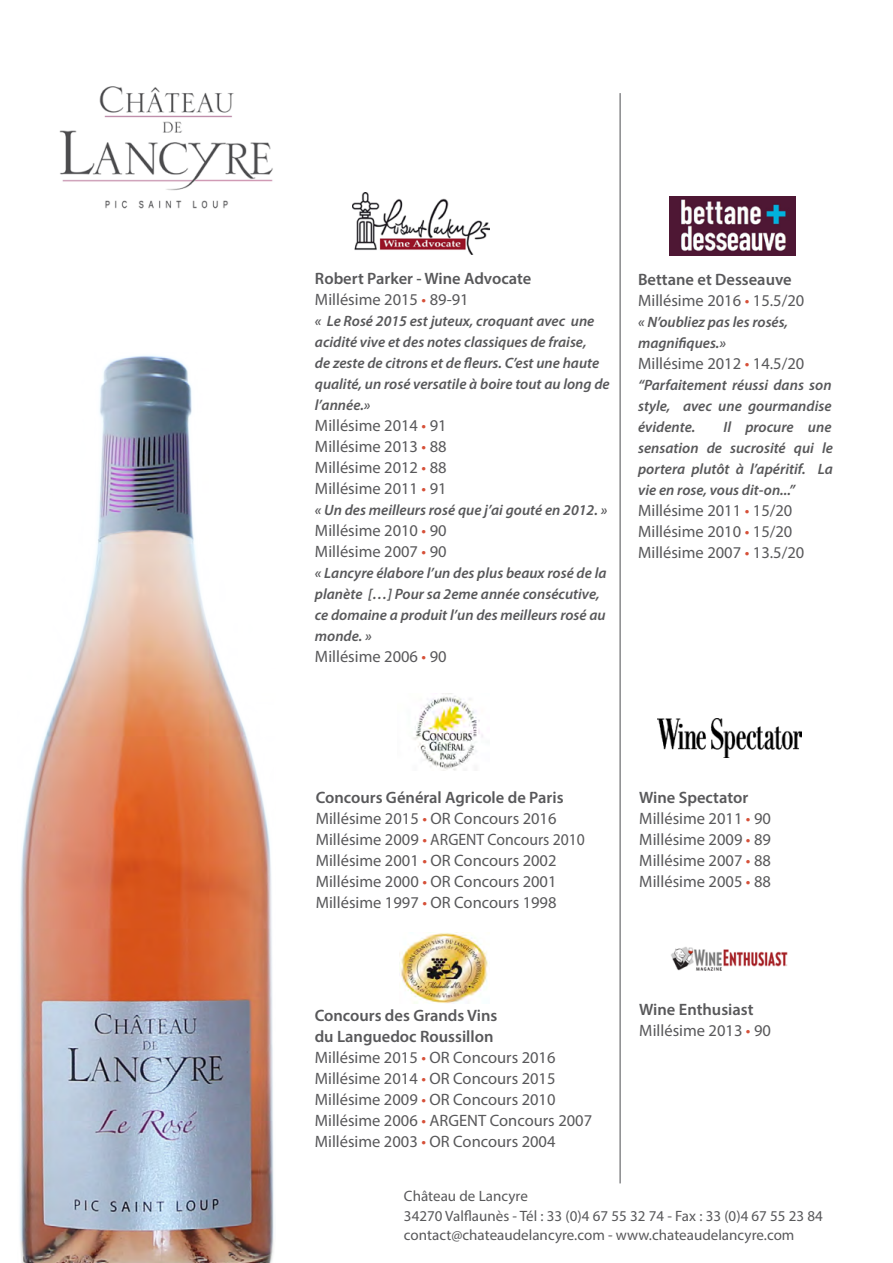
<style>
.page{position:relative;width:893px;height:1263px;background:#fff}
.page>*{position:absolute;margin:0;border:0;box-sizing:border-box;transform-origin:0 0}
.t1{font:16.5px/21px "Myriad Pro";color:#58585a}
.t2{font:600 16.5px/21px "Myriad Pro";color:#58585a}
.t3{font:italic 600 15px/21px "Myriad Pro";color:#58585a}
.t4{font:15px/19.5px "Myriad Pro";color:#58585a}
.s1{font-weight:400}
.s2{font-weight:400;color:#d65038}
.s3{color:#d65038}
.s4{font-weight:600}
</style>
<div class="page">
<img style="left:669px;top:196px;width:126px;height:59px">
<img style="left:399px;top:932px;width:91px;height:71px">
<img style="left:19px;top:355px;width:255px;height:908px">
<img style="left:657px;top:718px;width:144px;height:39px">
<img style="left:353px;top:192px;width:136px;height:62px">
<img style="left:413px;top:693px;width:70px;height:77px">
<img style="left:59px;top:86px;width:214px;height:123px">
<img style="left:671px;top:947px;width:117px;height:24px">
<hr style="left:619px;top:93px;width:2px;height:1090px;background:#87888a">
<p class="t2" style="left:315px;top:267px;width:218px">Robert Parker - Wine Advocate<br><span class="s1">Millésime 2015</span> <span class="s2">•</span> <span class="s1">89-91</span></p>
<p class="t3" style="left:315px;top:310px;width:296px">« Le Rosé 2015 est juteux, croquant avec une acidité vive et des notes classiques de fraise,<br>de zeste de citrons et de fleurs. C’est une haute qualité, un rosé versatile à boire tout au long de l’année.»</p>
<p class="t1" style="left:315px;top:414px;width:133px;text-align:justify">Millésime 2014 <span class="s3">•</span> 91<br>Millésime 2013 <span class="s3">•</span> 88<br>Millésime 2012 <span class="s3">•</span> 88<br>Millésime 2011 <span class="s3">•</span> 91</p>
<p class="t3" style="left:315px;top:499px;width:294px">« Un des meilleurs rosé que j’ai gouté en 2012. »</p>
<p class="t1" style="left:315px;top:519px;width:133px">Millésime 2010 <span class="s3">•</span> 90<br>Millésime 2007 <span class="s3">•</span> 90</p>
<p class="t3" style="left:315px;top:562px;width:293px">« Lancyre élabore l’un des plus beaux rosé de la planète […] Pour sa 2eme année consécutive, ce domaine a produit l’un des meilleurs rosé au monde. »</p>
<p class="t1" style="left:315px;top:645px;width:133px">Millésime 2006 <span class="s3">•</span> 90</p>
<p class="t1" style="left:638px;top:268px;width:168px"><span class="s4">Bettane et Desseauve<br></span>Millésime 2016 <span class="s3">•</span> 15.5/20</p>
<p class="t3" style="left:638px;top:311px;width:152px">« N’oubliez pas les rosés, magnifiques.»</p>
<p class="t1" style="left:638px;top:352px;width:168px">Millésime 2012 <span class="s3">•</span> 14.5/20</p>
<p class="t3" style="left:638px;top:374px;width:195px;text-align:justify">“Parfaitement réussi dans son style, avec une gourmandise évidente.</p>
<p class="t3" style="left:638px;top:416px;width:196px;text-align:justify;text-indent:86px">Il procure une sensation de sucrosité qui le portera plutôt à l’apéritif. La vie en rose, vous dit-on...”</p>
<p class="t1" style="left:638px;top:499px;width:168px">Millésime 2011 <span class="s3">•</span> 15/20<br>Millésime 2010 <span class="s3">•</span> 15/20<br>Millésime 2007 <span class="s3">•</span> 13.5/20</p>
<p class="t1" style="left:316px;top:787px;width:271px"><span class="s4">Concours Général Agricole de Paris </span>Millésime 2015 <span class="s3">•</span> OR Concours 2016<br>Millésime 2009 <span class="s3">•</span> ARGENT Concours 2010<br>Millésime 2001 <span class="s3">•</span> OR Concours 2002<br>Millésime 2000 <span class="s3">•</span> OR Concours 2001<br>Millésime 1997 <span class="s3">•</span> OR Concours 1998</p>
<p class="t1" style="left:315px;top:1005px;width:279px"><span class="s4">Concours des Grands Vins<br>du Languedoc Roussillon<br></span>Millésime 2015 <span class="s3">•</span> OR Concours 2016<br>Millésime 2014 <span class="s3">•</span> OR Concours 2015<br>Millésime 2009 <span class="s3">•</span> OR Concours 2010<br>Millésime 2006 <span class="s3">•</span> ARGENT Concours 2007<br>Millésime 2003 <span class="s3">•</span> OR Concours 2004</p>
<p class="t1" style="left:639px;top:786px;width:133px"><span class="s4">Wine Spectator<br></span>Millésime 2011 <span class="s3">•</span> 90<br>Millésime 2009 <span class="s3">•</span> 89<br>Millésime 2007 <span class="s3">•</span> 88<br>Millésime 2005 <span class="s3">•</span> 88</p>
<p class="t1" style="left:639px;top:999px;width:133px"><span class="s4">Wine Enthusiast<br></span>Millésime 2013 <span class="s3">•</span> 90</p>
<p class="t4" style="left:404px;top:1186px;width:420px">Château de Lancyre<br>34270 Valflaunès - Tél : 33 (0)4 67 55 32 74 - Fax : 33 (0)4 67 55 23 84 contact@chateaudelancyre.com - www.chateaudelancyre.com</p>
</div>
